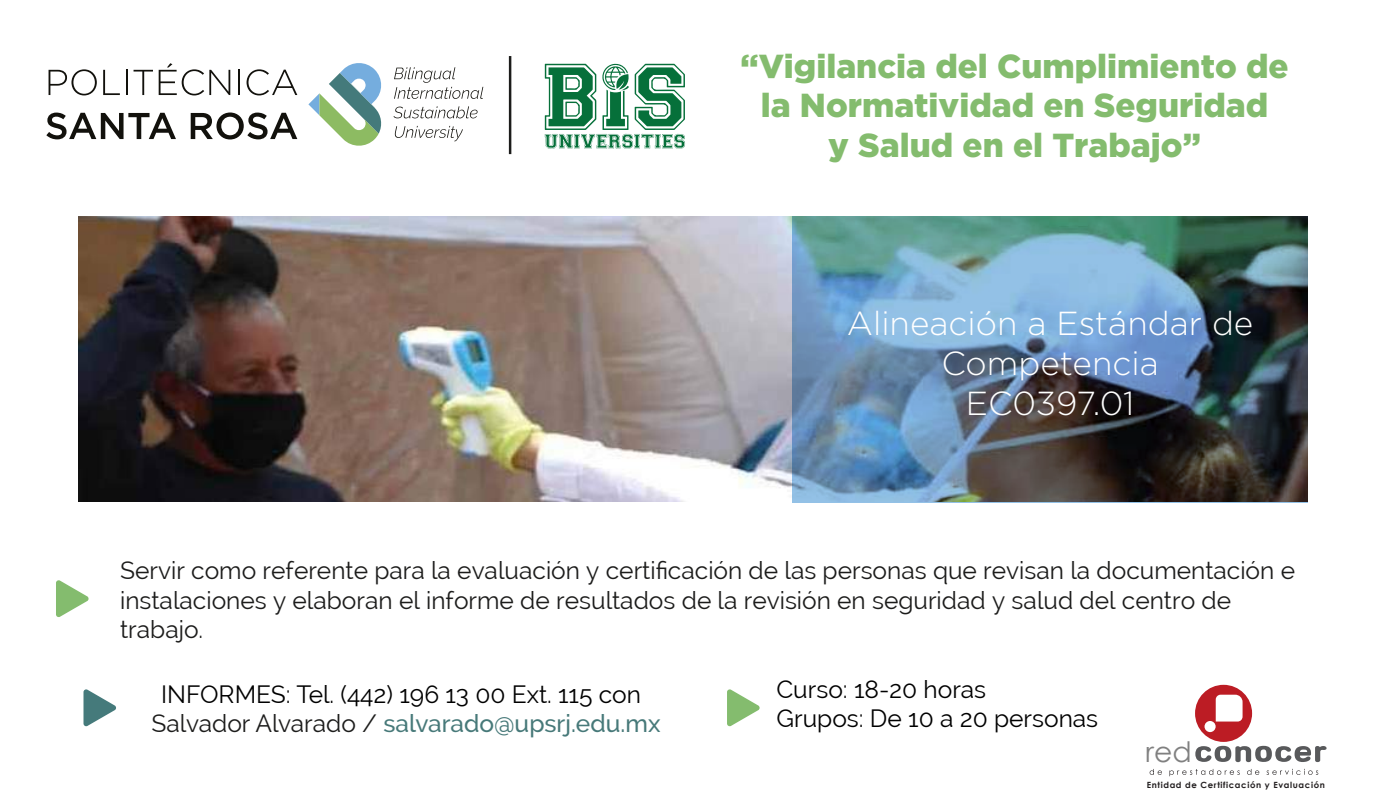
<style>
.page{position:relative;width:1386px;height:806px;background:#fff}
.page>*{position:absolute;margin:0;border:0;box-sizing:border-box;transform-origin:0 0}
.t1{font:900 33.25px/39.9px "Gotham";color:#84bc6e;text-align:center}
.t2{font:300 33.25px/39.9px "Gotham";color:#fff;text-align:center}
.t3{font:28.18px "Century Gothic";color:#808080}
.t4{font:24.5px/29.4px "Raleway";color:#1c1c1b}
.t5{font:24.5px "Raleway";color:#000}
.t6{font:500 24.5px "Raleway";color:#477979}
.t7{font:700 8.58px "Century Gothic";letter-spacing:.075em;color:#221e1f}
.s1{font-weight:400;color:#1c1c1b}
</style>
<div class="page">
<svg style="left:1195px;top:684px;width:132px;height:78px"></svg>
<svg style="left:1150px;top:769px;width:12px;height:5px"></svg>
<svg style="left:1170px;top:769px;width:70px;height:6px"></svg>
<svg style="left:1247px;top:769px;width:12px;height:5px"></svg>
<svg style="left:1267px;top:768px;width:51px;height:6px"></svg>
<svg style="left:84px;top:689px;width:32px;height:37px"></svg>
<svg style="left:727px;top:689px;width:33px;height:37px"></svg>
<img style="left:79px;top:216px;width:713px;height:285px">
<img style="left:792px;top:216px;width:516px;height:287px">
<hr style="left:509px;top:56px;width:2px;height:98px;background:#1c1c1b">
<svg style="left:49px;top:69px;width:48px;height:26px"></svg>
<svg style="left:103px;top:70px;width:17px;height:25px"></svg>
<hr style="left:126px;top:70px;width:2px;height:25px;background:#12110c">
<svg style="left:134px;top:70px;width:19px;height:25px"></svg>
<svg style="left:159px;top:63px;width:71px;height:32px"></svg>
<hr style="left:238px;top:70px;width:2px;height:25px;background:#12110c">
<svg style="left:247px;top:69px;width:50px;height:26px"></svg>
<svg style="left:46px;top:113px;width:130px;height:26px"></svg>
<svg style="left:191px;top:112px;width:106px;height:27px"></svg>
<svg style="left:308px;top:63px;width:74px;height:83px"></svg>
<svg style="left:394px;top:67px;width:89px;height:32px"></svg>
<svg style="left:394px;top:106px;width:84px;height:12px"></svg>
<svg style="left:395px;top:126px;width:68px;height:15px"></svg>
<svg style="left:545px;top:63px;width:140px;height:86px"></svg>
<svg style="left:56px;top:580px;width:33px;height:37px"></svg>
<h1 class="t1" style="left:741px;top:45px;width:550px">“Vigilancia del Cumplimiento de la Normatividad en Seguridad<br>y Salud en el Trabajo”</h1>
<h1 class="t2" style="left:847px;top:302px;width:408px">Alineación a Estándar de<br>Competencia<br>EC0397.01</h1>
<p class="t4" style="left:120px;top:555px;width:1176px">Servir como referente para la evaluación y certificación de las personas que revisan la documentación e instalaciones y elaboran el informe de resultados de la revisión en seguridad y salud del centro de trabajo.</p>
<p class="t5" style="left:161px;top:679px;width:481px">INFORMES: Tel. (442) 196 13 00 Ext. 115 con</p>
<p class="t5" style="left:776px;top:674px;width:211px">Curso: 18-20 horas</p>
<p class="t6" style="left:152px;top:709px;width:510px"><span class="s1">Salvador Alvarado /</span> salvarado@upsrj.edu.mx</p>
<p class="t5" style="left:776px;top:704px;width:323px">Grupos: De 10 a 20 personas</p>
<p class="t3" style="left:1146px;top:731px;width:48px">red</p>
<p class="t7" style="left:1147px;top:777px;width:180px">Entidad de Certificación y Evaluación</p>
</div>
